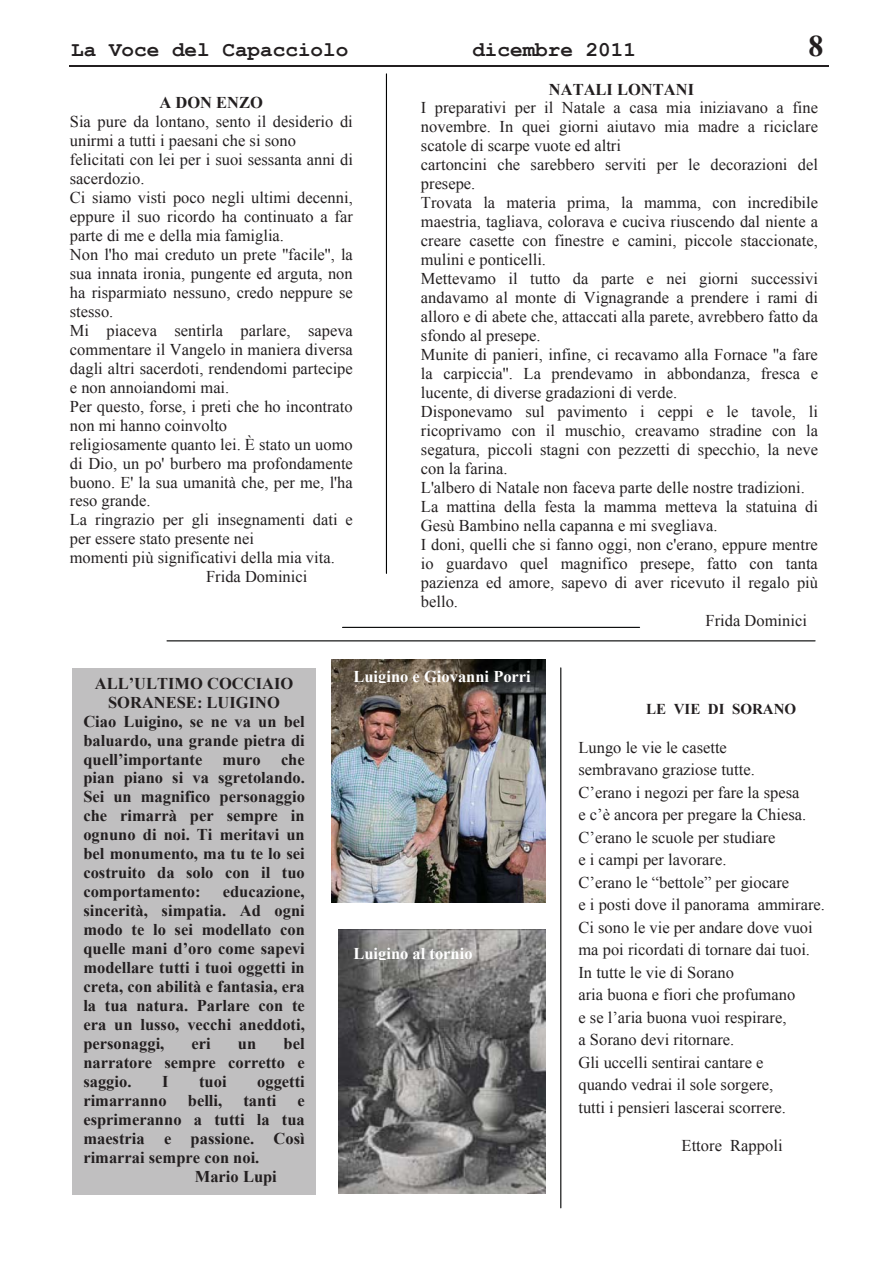
<style>
.page{position:relative;width:893px;height:1263px;background:#fff}
.page>*{position:absolute;margin:0;border:0;box-sizing:border-box;transform-origin:0 0}
.t1{font:700 30px "Times New Roman";color:#231f20}
.t2{font:700 21px "Courier New";color:#231f20}
.t3{font:16.5px/22.5px "Times New Roman";color:#231f20}
.t4{font:700 16.5px/19px "Times New Roman";color:#231f20;text-align:justify}
.t5{font:700 16.5px "Times New Roman";color:#fff}
.t6{font:700 15px "Times New Roman";color:#231f20}
</style>
<div class="page">
<hr style="left:69px;top:65px;width:759px;height:1px;background:#231f20">
<hr style="left:386px;top:74px;width:1px;height:499px;background:#010202">
<hr style="left:167px;top:640px;width:648px;height:1px;background:#010202">
<hr style="left:342px;top:627px;width:297px;height:1px;background:#010202">
<div style="left:73px;top:668px;width:243px;height:526px;background:#c0bfc0"></div>
<img style="left:339px;top:930px;width:206px;height:263px">
<img style="left:332px;top:660px;width:213px;height:243px">
<hr style="left:560px;top:668px;width:1px;height:540px;background:#010202">
<p class="t2" style="left:71px;top:38px;width:279px">La Voce del Capacciolo</p>
<p class="t2" style="left:472px;top:38px;width:165px">dicembre 2011</p>
<h1 class="t1" style="left:808px;top:29px;width:16px">8</h1>
<p class="t4" style="left:159px;top:93px;width:105px">A DON ENZO</p>
<p class="t3" style="left:70px;top:110px;width:284px">Sia pure da lontano, sento il desiderio di</p>
<p class="t3" style="left:70px;top:129px;width:228px">unirmi a tutti i paesani che si sono</p>
<p class="t3" style="left:70px;top:148px;width:285px">felicitati con lei per i suoi sessanta anni di</p>
<p class="t3" style="left:70px;top:167px;width:76px">sacerdozio.</p>
<p class="t3" style="left:70px;top:186px;width:284px">Ci siamo visti poco negli ultimi decenni,</p>
<p class="t3" style="left:70px;top:205px;width:285px">eppure il suo ricordo ha continuato a far</p>
<p class="t3" style="left:70px;top:224px;width:216px">parte di me e della mia famiglia.</p>
<p class="t3" style="left:70px;top:243px;width:285px">Non l'ho mai creduto un prete ''facile'', la</p>
<p class="t3" style="left:70px;top:262px;width:284px">sua innata ironia, pungente ed arguta, non</p>
<p class="t3" style="left:70px;top:281px;width:284px">ha risparmiato nessuno, credo neppure se</p>
<p class="t3" style="left:70px;top:300px;width:45px">stesso.</p>
<p class="t3" style="left:70px;top:319px;width:285px">Mi piaceva sentirla parlare, sapeva</p>
<p class="t3" style="left:70px;top:338px;width:285px">commentare il Vangelo in maniera diversa</p>
<p class="t3" style="left:70px;top:357px;width:284px">dagli altri sacerdoti, rendendomi partecipe</p>
<p class="t3" style="left:70px;top:376px;width:161px">e non annoiandomi mai.</p>
<p class="t3" style="left:70px;top:395px;width:284px">Per questo, forse, i preti che ho incontrato</p>
<p class="t3" style="left:70px;top:414px;width:159px">non mi hanno coinvolto</p>
<p class="t3" style="left:70px;top:433px;width:284px">religiosamente quanto lei. È stato un uomo</p>
<p class="t3" style="left:70px;top:452px;width:285px">di Dio, un po' burbero ma profondamente</p>
<p class="t3" style="left:70px;top:471px;width:284px">buono. E' la sua umanità che, per me, l'ha</p>
<p class="t3" style="left:70px;top:490px;width:82px">reso grande.</p>
<p class="t3" style="left:70px;top:509px;width:284px">La ringrazio per gli insegnamenti dati e</p>
<p class="t3" style="left:70px;top:528px;width:186px">per essere stato presente nei</p>
<p class="t3" style="left:70px;top:547px;width:266px">momenti più significativi della mia vita.</p>
<p class="t3" style="left:206px;top:566px;width:103px">Frida Dominici</p>
<p class="t4" style="left:549px;top:79px;width:147px">NATALI LONTANI</p>
<p class="t3" style="left:421px;top:97px;width:399px">I preparativi per il Natale a casa mia iniziavano a fine</p>
<p class="t3" style="left:421px;top:116px;width:399px">novembre. In quei giorni aiutavo mia madre a riciclare</p>
<p class="t3" style="left:421px;top:135px;width:202px">scatole di scarpe vuote ed altri</p>
<p class="t3" style="left:421px;top:154px;width:399px">cartoncini che sarebbero serviti per le decorazioni del</p>
<p class="t3" style="left:421px;top:173px;width:56px">presepe.</p>
<p class="t3" style="left:421px;top:192px;width:399px">Trovata la materia prima, la mamma, con incredibile</p>
<p class="t3" style="left:421px;top:211px;width:399px">maestria, tagliava, colorava e cuciva riuscendo dal niente a</p>
<p class="t3" style="left:421px;top:229px;width:398px">creare casette con finestre e camini, piccole staccionate,</p>
<p class="t3" style="left:421px;top:248px;width:127px">mulini e ponticelli.</p>
<p class="t3" style="left:421px;top:267px;width:399px">Mettevamo il tutto da parte e nei giorni successivi</p>
<p class="t3" style="left:421px;top:286px;width:398px">andavamo al monte di Vignagrande a prendere i rami di</p>
<p class="t3" style="left:421px;top:305px;width:399px">alloro e di abete che, attaccati alla parete, avrebbero fatto da</p>
<p class="t3" style="left:421px;top:324px;width:121px">sfondo al presepe.</p>
<p class="t3" style="left:421px;top:343px;width:398px">Munite di panieri, infine, ci recavamo alla Fornace ''a fare</p>
<p class="t3" style="left:421px;top:362px;width:398px">la carpiccia''. La prendevamo in abbondanza, fresca e</p>
<p class="t3" style="left:421px;top:381px;width:258px">lucente, di diverse gradazioni di verde.</p>
<p class="t3" style="left:421px;top:400px;width:398px">Disponevamo sul pavimento i ceppi e le tavole, li</p>
<p class="t3" style="left:421px;top:419px;width:399px">ricoprivamo con il muschio, creavamo stradine con la</p>
<p class="t3" style="left:421px;top:438px;width:399px">segatura, piccoli stagni con pezzetti di specchio, la neve</p>
<p class="t3" style="left:421px;top:457px;width:88px">con la farina.</p>
<p class="t3" style="left:421px;top:476px;width:385px">L'albero di Natale non faceva parte delle nostre tradizioni.</p>
<p class="t3" style="left:421px;top:495px;width:399px">La mattina della festa la mamma metteva la statuina di</p>
<p class="t3" style="left:421px;top:514px;width:298px">Gesù Bambino nella capanna e mi svegliava.</p>
<p class="t3" style="left:421px;top:533px;width:398px">I doni, quelli che si fanno oggi, non c'erano, eppure mentre</p>
<p class="t3" style="left:421px;top:552px;width:398px">io guardavo quel magnifico presepe, fatto con tanta</p>
<p class="t3" style="left:421px;top:571px;width:399px">pazienza ed amore, sapevo di aver ricevuto il regalo più</p>
<p class="t3" style="left:421px;top:590px;width:39px">bello.</p>
<p class="t3" style="left:705px;top:609px;width:103px">Frida Dominici</p>
<p class="t4" style="left:95px;top:673px;width:200px">ALL’ULTIMO COCCIAIO</p>
<p class="t4" style="left:108px;top:692px;width:173px">SORANESE: LUIGINO</p>
<p class="t4" style="left:83px;top:711px;width:223px">Ciao Luigino, se ne va un bel</p>
<p class="t4" style="left:83px;top:730px;width:223px">baluardo, una grande pietra di</p>
<p class="t4" style="left:83px;top:749px;width:223px">quell’importante muro che</p>
<p class="t4" style="left:83px;top:768px;width:223px">pian piano si va sgretolando.</p>
<p class="t4" style="left:83px;top:787px;width:223px">Sei un magnifico personaggio</p>
<p class="t4" style="left:83px;top:806px;width:223px">che rimarrà per sempre in</p>
<p class="t4" style="left:83px;top:825px;width:223px">ognuno di noi. Ti meritavi un</p>
<p class="t4" style="left:83px;top:844px;width:223px">bel monumento, ma tu te lo sei</p>
<p class="t4" style="left:83px;top:863px;width:223px">costruito da solo con il tuo</p>
<p class="t4" style="left:83px;top:882px;width:119px">comportamento:</p>
<p class="t4" style="left:83px;top:882px;width:223px;text-indent:139px">educazione, sincerità, simpatia. Ad ogni modo te lo sei modellato con quelle mani d’oro come sapevi modellare tutti i tuoi oggetti in creta, con abilità e fantasia, era la tua natura. Parlare con te era un lusso, vecchi aneddoti, personaggi,</p>
<p class="t4" style="left:192px;top:1034px;width:21px">eri</p>
<p class="t4" style="left:238px;top:1034px;width:20px">un</p>
<p class="t4" style="left:83px;top:1034px;width:223px;text-indent:200px">bel narratore sempre corretto e saggio.</p>
<p class="t4" style="left:162px;top:1072px;width:8px">I</p>
<p class="t4" style="left:199px;top:1072px;width:29px">tuoi</p>
<p class="t4" style="left:257px;top:1072px;width:49px">oggetti</p>
<p class="t4" style="left:83px;top:1091px;width:85px">rimarranno</p>
<p class="t4" style="left:188px;top:1091px;width:36px">belli,</p>
<p class="t4" style="left:243px;top:1091px;width:35px">tanti</p>
<p class="t4" style="left:297px;top:1091px;width:9px">e</p>
<p class="t4" style="left:83px;top:1110px;width:223px">esprimeranno a tutti la tua</p>
<p class="t4" style="left:83px;top:1129px;width:223px">maestria e passione. Così</p>
<p class="t4" style="left:83px;top:1148px;width:178px">rimarrai sempre con noi.</p>
<p class="t4" style="left:195px;top:1167px;width:84px">Mario Lupi</p>
<p class="t5" style="left:353px;top:667px;width:179px">Luigino e Giovanni Porri</p>
<p class="t5" style="left:353px;top:944px;width:121px">Luigino al tornio</p>
<p class="t6" style="left:646px;top:701px;width:152px">LE VIE DI SORANO</p>
<p class="t3" style="left:578px;top:736px;width:248px">Lungo le vie le casette<br>sembravano graziose tutte.<br>C’erano i negozi per fare la spesa<br>e c’è ancora per pregare la Chiesa.<br>C’erano le scuole per studiare<br>e i campi per lavorare.<br>C’erano le “bettole” per giocare<br>e i posti dove il panorama ammirare.<br>Ci sono le vie per andare dove vuoi ma poi ricordati di tornare dai tuoi.<br>In tutte le vie di Sorano<br>aria buona e fiori che profumano<br>e se l’aria buona vuoi respirare,<br>a Sorano devi ritornare.<br>Gli uccelli sentirai cantare e<br>quando vedrai il sole sorgere,<br>tutti i pensieri lascerai scorrere.</p>
<p class="t3" style="left:682px;top:1135px;width:102px">Ettore Rappoli</p>
</div>
